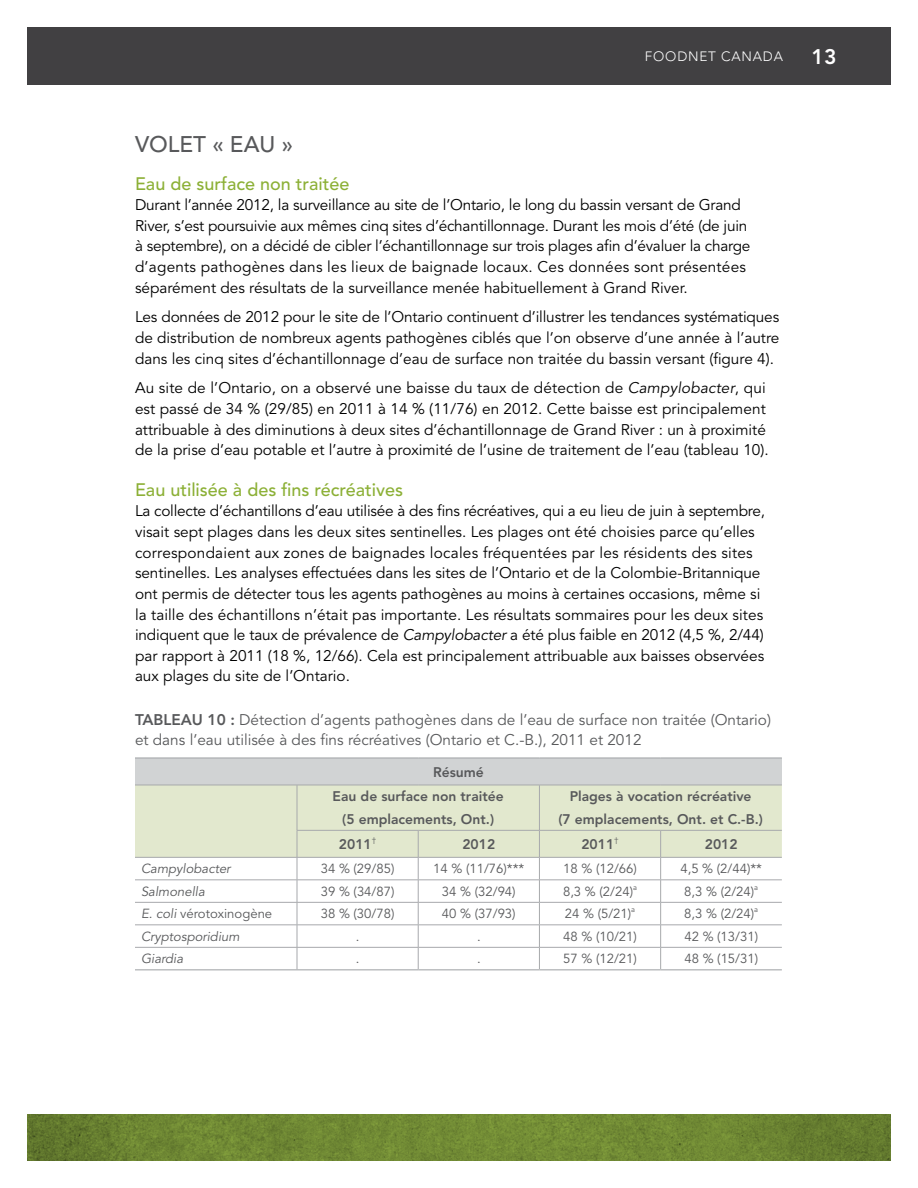
<style>
.page{position:relative;width:918px;height:1188px;background:#fff}
.page>*{position:absolute;margin:0;border:0;box-sizing:border-box;transform-origin:0 0}
.t1{font:500 22.5px "Avenir LT Std";color:#58595b}
.t2{font:800 21px "Avenir LT Std";color:#fff}
.t3{font:500 18px "Avenir LT Std";color:#8cb036}
.t4{font:15.3px/20.5px "Avenir LT Std";color:#000}
.t5{font:15.3px/20.5px "Avenir LT Std";color:#58595b}
.t6{font:800 13.8px/24.8px "Avenir LT Std";color:#58595b}
.t7{font:300 13.5px "Avenir LT Std";letter-spacing:.06em;color:#fff}
.t8{font:13.2px "Avenir LT Std";color:#58595b}
.t9{font:italic 13.2px "Avenir LT Std";color:#58595b}
.t10{font:7.65px "Avenir LT Std";color:#58595b}
.s1{font-style:italic}
.s2{font-weight:800}
</style>
<div class="page">
<svg style="left:27px;top:1115px;width:864px;height:46px;background:#6d8533"></svg>
<div style="left:778px;top:27px;width:113px;height:57px;background:#414042"></div>
<div style="left:27px;top:27px;width:756px;height:57px;background:#414042"></div>
<div style="left:135px;top:758px;width:647px;height:27px;background:#d1d3d4"></div>
<div style="left:135px;top:786px;width:647px;height:71px;background:#e2e8ce"></div>
<hr style="left:135px;top:757px;width:162px;height:2px;background:#a7a9ac">
<hr style="left:297px;top:757px;width:121px;height:2px;background:#a7a9ac">
<hr style="left:418px;top:757px;width:121px;height:2px;background:#a7a9ac">
<hr style="left:539px;top:757px;width:122px;height:2px;background:#a7a9ac">
<hr style="left:661px;top:757px;width:121px;height:2px;background:#a7a9ac">
<hr style="left:135px;top:969px;width:162px;height:1px;background:#a7a9ac">
<hr style="left:297px;top:969px;width:121px;height:1px;background:#a7a9ac">
<hr style="left:418px;top:969px;width:121px;height:1px;background:#a7a9ac">
<hr style="left:539px;top:969px;width:122px;height:1px;background:#a7a9ac">
<hr style="left:661px;top:969px;width:121px;height:1px;background:#a7a9ac">
<hr style="left:135px;top:785px;width:162px;height:1px;background:#a7a9ac">
<hr style="left:297px;top:785px;width:121px;height:1px;background:#a7a9ac">
<hr style="left:297px;top:785px;width:1px;height:45px;background:#a7a9ac">
<hr style="left:418px;top:785px;width:121px;height:1px;background:#a7a9ac">
<hr style="left:539px;top:785px;width:122px;height:1px;background:#a7a9ac">
<hr style="left:539px;top:785px;width:1px;height:45px;background:#a7a9ac">
<hr style="left:661px;top:785px;width:121px;height:1px;background:#a7a9ac">
<hr style="left:297px;top:830px;width:121px;height:1px;background:#a7a9ac">
<hr style="left:418px;top:830px;width:121px;height:1px;background:#a7a9ac">
<hr style="left:539px;top:830px;width:122px;height:1px;background:#a7a9ac">
<hr style="left:661px;top:830px;width:121px;height:1px;background:#a7a9ac">
<hr style="left:135px;top:857px;width:162px;height:1px;background:#a7a9ac">
<hr style="left:297px;top:857px;width:121px;height:1px;background:#a7a9ac">
<hr style="left:418px;top:857px;width:121px;height:1px;background:#a7a9ac">
<hr style="left:539px;top:857px;width:122px;height:1px;background:#a7a9ac">
<hr style="left:661px;top:857px;width:121px;height:1px;background:#a7a9ac">
<hr style="left:135px;top:880px;width:162px;height:1px;background:#a7a9ac">
<hr style="left:297px;top:880px;width:121px;height:1px;background:#a7a9ac">
<hr style="left:418px;top:880px;width:121px;height:1px;background:#a7a9ac">
<hr style="left:539px;top:880px;width:122px;height:1px;background:#a7a9ac">
<hr style="left:661px;top:880px;width:121px;height:1px;background:#a7a9ac">
<hr style="left:135px;top:902px;width:162px;height:1px;background:#a7a9ac">
<hr style="left:297px;top:902px;width:121px;height:1px;background:#a7a9ac">
<hr style="left:418px;top:902px;width:121px;height:1px;background:#a7a9ac">
<hr style="left:539px;top:902px;width:122px;height:1px;background:#a7a9ac">
<hr style="left:661px;top:902px;width:121px;height:1px;background:#a7a9ac">
<hr style="left:135px;top:925px;width:162px;height:1px;background:#a7a9ac">
<hr style="left:297px;top:925px;width:121px;height:1px;background:#a7a9ac">
<hr style="left:418px;top:925px;width:121px;height:1px;background:#a7a9ac">
<hr style="left:539px;top:925px;width:122px;height:1px;background:#a7a9ac">
<hr style="left:661px;top:925px;width:121px;height:1px;background:#a7a9ac">
<hr style="left:135px;top:947px;width:162px;height:1px;background:#a7a9ac">
<hr style="left:297px;top:947px;width:121px;height:1px;background:#a7a9ac">
<svg style="left:297px;top:831px;width:1px;height:138px"></svg>
<hr style="left:418px;top:947px;width:121px;height:1px;background:#a7a9ac">
<svg style="left:418px;top:831px;width:1px;height:138px"></svg>
<hr style="left:539px;top:947px;width:122px;height:1px;background:#a7a9ac">
<svg style="left:539px;top:831px;width:1px;height:138px"></svg>
<hr style="left:661px;top:947px;width:121px;height:1px;background:#a7a9ac">
<svg style="left:660px;top:831px;width:1px;height:138px"></svg>
<p class="t7" style="left:645px;top:48px;width:140px">FOODNET CANADA</p>
<h2 class="t2" style="left:811px;top:44px;width:27px">13</h2>
<h1 class="t1" style="left:135px;top:131px;width:159px">VOLET « EAU »</h1>
<p class="t3" style="left:135px;top:173px;width:216px">Eau de surface non traitée</p>
<p class="t4" style="left:135px;top:195px;width:617px">Durant l’année 2012, la surveillance au site de l’Ontario, le long du bassin versant de Grand River, s’est poursuivie aux mêmes cinq sites d’échantillonnage. Durant les mois d’été (de juin à septembre), on a décidé de cibler l’échantillonnage sur trois plages afin d’évaluer la charge d’agents pathogènes dans les lieux de baignade locaux. Ces données sont présentées séparément des résultats de la surveillance menée habituellement à Grand River.</p>
<p class="t4" style="left:135px;top:307px;width:646px;text-align:justify">Les données de 2012 pour le site de l’Ontario continuent d’illustrer les tendances systématiques de distribution de nombreux agents pathogènes ciblés que l’on observe d’une année à l’autre dans les cinq sites d’échantillonnage d’eau de surface non traitée du bassin versant (figure 4).</p>
<p class="t4" style="left:135px;top:378px;width:635px">Au site de l’Ontario, on a observé une baisse du taux de détection de <span class="s1">Campylobacter</span>, qui est passé de 34 % (29/85) en 2011 à 14 % (11/76) en 2012. Cette baisse est principalement attribuable à des diminutions à deux sites d’échantillonnage de Grand River : un à proximité de la prise d’eau potable et l’autre à proximité de l’usine de traitement de l’eau (tableau 10).</p>
<p class="t3" style="left:135px;top:479px;width:270px">Eau utilisée à des fins récréatives</p>
<p class="t4" style="left:135px;top:501px;width:632px">La collecte d’échantillons d’eau utilisée à des fins récréatives, qui a eu lieu de juin à septembre, visait sept plages dans les deux sites sentinelles. Les plages ont été choisies parce qu’elles correspondaient aux zones de baignades locales fréquentées par les résidents des sites sentinelles. Les analyses effectuées dans les sites de l’Ontario et de la Colombie-Britannique ont permis de détecter tous les agents pathogènes au moins à certaines occasions, même si la taille des échantillons n’était pas importante. Les résultats sommaires pour les deux sites indiquent que le taux de prévalence de <span class="s1">Campylobacter</span> a été plus faible en 2012 (4,5 %, 2/44) par rapport à 2011 (18 %, 12/66). Cela est principalement attribuable aux baisses observées aux plages du site de l’Ontario.</p>
<p class="t5" style="left:135px;top:710px;width:638px"><span class="s2">Tableau 10 :</span> Détection d’agents pathogènes dans de l’eau de surface non traitée (Ontario) et dans l’eau utilisée à des fins récréatives (Ontario et C.-B.), 2011 et 2012</p>
<p class="t6" style="left:333px;top:760px;width:173px;text-indent:100px">Résumé<br>Eau de surface non traitée</p>
<p class="t6" style="left:342px;top:807px;width:153px">(5 emplacements, Ont.)</p>
<p class="t6" style="left:558px;top:785px;width:206px;line-height:22.8px;text-align:center">Plages à vocation récréative<br>(7 emplacements, Ont. et C.-B.)</p>
<p class="t6" style="left:339px;top:832px;width:39px">2011<sup>†</sup></p>
<p class="t6" style="left:462px;top:832px;width:34px">2012</p>
<p class="t6" style="left:581px;top:832px;width:39px">2011<sup>†</sup></p>
<p class="t6" style="left:705px;top:832px;width:34px">2012</p>
<p class="t9" style="left:141px;top:861px;width:91px">Campylobacter</p>
<p class="t8" style="left:321px;top:861px;width:75px">34 % (29/85)</p>
<p class="t8" style="left:433px;top:861px;width:93px">14 % (11/76)***</p>
<p class="t8" style="left:563px;top:861px;width:75px">18 % (12/66)</p>
<p class="t8" style="left:680px;top:861px;width:83px">4,5 % (2/44)**</p>
<p class="t9" style="left:141px;top:884px;width:65px">Salmonella</p>
<p class="t8" style="left:321px;top:884px;width:75px">39 % (34/87)</p>
<p class="t8" style="left:442px;top:884px;width:75px">34 % (32/94)</p>
<p class="t8" style="left:563px;top:884px;width:76px">8,3 % (2/24)<sup>a</sup></p>
<p class="t8" style="left:684px;top:884px;width:72px">8,3 % (2/24)</p>
<p class="t10" style="left:754px;top:883px;width:5px">a</p>
<p class="t8" style="left:141px;top:906px;width:133px"><span class="s1">E. coli</span> vérotoxinogène</p>
<p class="t8" style="left:321px;top:906px;width:75px">38 % (30/78)</p>
<p class="t8" style="left:442px;top:906px;width:75px">40 % (37/93)</p>
<p class="t8" style="left:565px;top:906px;width:68px">24 % (5/21)</p>
<p class="t10" style="left:631px;top:905px;width:5px">a</p>
<p class="t8" style="left:684px;top:906px;width:72px">8,3 % (2/24)</p>
<p class="t10" style="left:754px;top:905px;width:5px">a</p>
<p class="t9" style="left:141px;top:929px;width:100px">Cryptosporidium</p>
<p class="t8" style="left:356px;top:929px;width:5px">.</p>
<p class="t8" style="left:477px;top:929px;width:5px">.</p>
<p class="t8" style="left:563px;top:929px;width:75px">48 % (10/21)</p>
<p class="t8" style="left:684px;top:929px;width:75px">42 % (13/31)</p>
<p class="t9" style="left:141px;top:951px;width:44px">Giardia</p>
<p class="t8" style="left:356px;top:951px;width:5px">.</p>
<p class="t8" style="left:477px;top:951px;width:5px">.</p>
<p class="t8" style="left:563px;top:951px;width:75px">57 % (12/21)</p>
<p class="t8" style="left:684px;top:951px;width:75px">48 % (15/31)</p>
</div>
